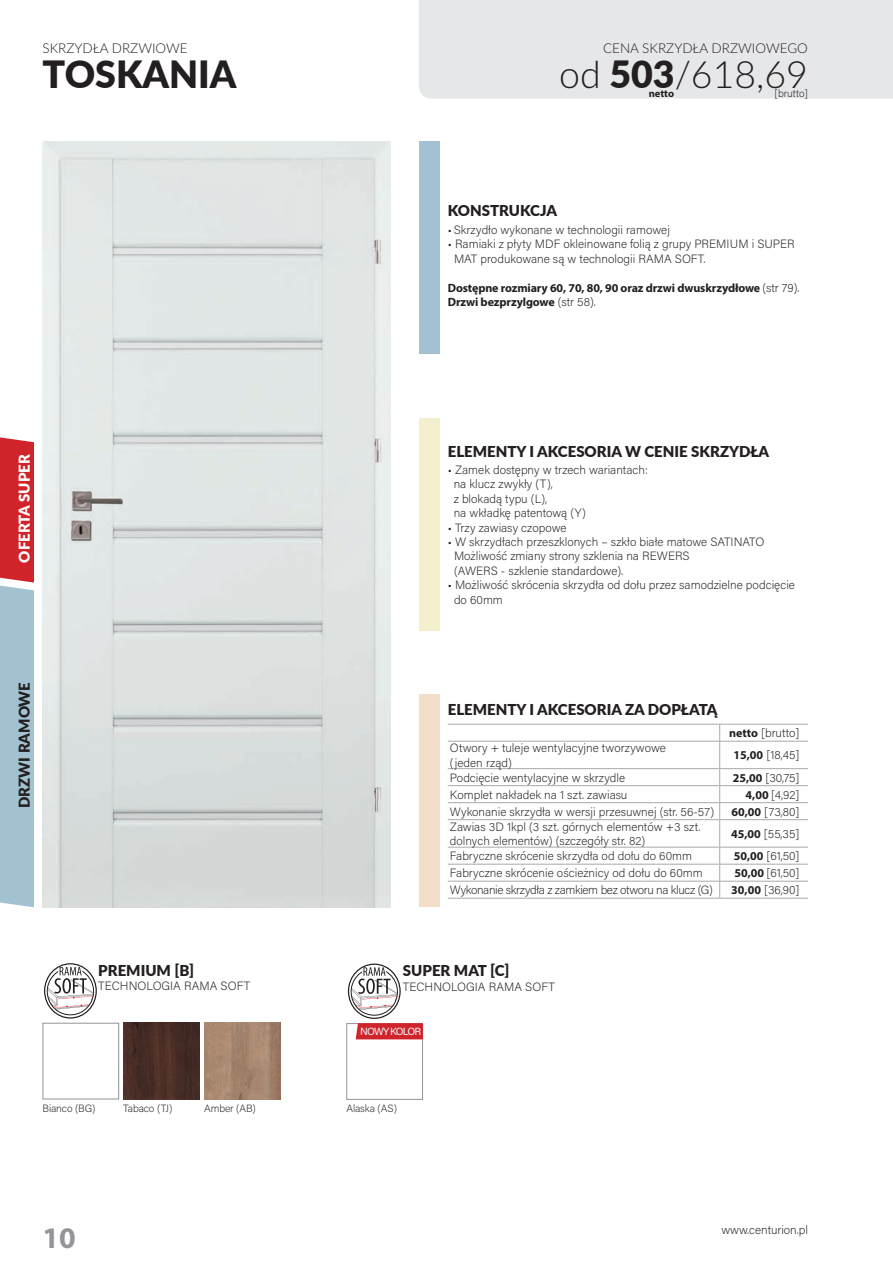
<style>
.page{position:relative;width:893px;height:1263px;background:#fff}
.page>*{position:absolute;margin:0;border:0;box-sizing:border-box;transform-origin:0 0}
.t1{font:300 37.5px "Lato";color:#231f20}
.t2{font:900 37.5px "Lato";color:#231f20}
.t3{font:700 30px "Myriad Pro";color:#939598}
.t4{font:900 15px "Lato";color:#231f20}
.t5{font:900 15px "Lato";color:#fff}
.t6{font:300 13.5px "Lato";color:#231f20}
.t7{font:200 12px/14.4px "Acumin Pro";color:#231f20}
.t8{font:700 12px "Myriad Pro";letter-spacing:-.01em;color:#231f20}
.t9{font:200 12px "Acumin Pro";letter-spacing:-.03em;color:#231f20}
.drzwi{font:200 10.5px "Acumin Pro";letter-spacing:-.01em;color:#231f20}
.drzwi-2{font:500 10.5px "Acumin Pro";letter-spacing:-.09em;color:#e6e7e9}
.t10{font:700 10.5px "Myriad Pro";color:#231f20}
.s1{font-weight:900}
.s2{font-family:"Acumin Pro";font-weight:200}
.s3{font-family:"Myriad Pro";font-weight:700}
</style>
<div class="page">
<div style="left:419px;top:0;width:474px;height:99px;background:#e6e7e9"></div>
<div style="left:43px;top:1023px;width:76px;height:76px;background:#fff;border:1px solid #939598"></div>
<img style="left:123px;top:1023px;width:77px;height:76px">
<svg style="left:44px;top:965px;width:53px;height:53px"></svg>
<div style="left:44px;top:963px;width:53px;height:55px;border:1px solid #231f20;border-radius:50%"></div>
<hr style="left:448px;top:724px;width:272px;height:1px;background:#a8a9ad">
<hr style="left:720px;top:724px;width:88px;height:1px;background:#a8a9ad">
<hr style="left:448px;top:741px;width:272px;height:1px;background:#a8a9ad">
<hr style="left:720px;top:741px;width:88px;height:1px;background:#a8a9ad">
<hr style="left:448px;top:768px;width:272px;height:1px;background:#a8a9ad">
<hr style="left:720px;top:768px;width:88px;height:1px;background:#a8a9ad">
<hr style="left:448px;top:785px;width:272px;height:1px;background:#a8a9ad">
<hr style="left:720px;top:785px;width:88px;height:1px;background:#a8a9ad">
<hr style="left:448px;top:802px;width:272px;height:1px;background:#a8a9ad">
<hr style="left:720px;top:802px;width:88px;height:1px;background:#a8a9ad">
<hr style="left:448px;top:819px;width:272px;height:1px;background:#a8a9ad">
<hr style="left:720px;top:819px;width:88px;height:1px;background:#a8a9ad">
<hr style="left:448px;top:847px;width:272px;height:1px;background:#a8a9ad">
<hr style="left:720px;top:847px;width:88px;height:1px;background:#a8a9ad">
<hr style="left:448px;top:864px;width:272px;height:1px;background:#a8a9ad">
<hr style="left:720px;top:864px;width:88px;height:1px;background:#a8a9ad">
<svg style="left:719px;top:724px;width:1px;height:174px"></svg>
<hr style="left:448px;top:881px;width:272px;height:1px;background:#a8a9ad">
<hr style="left:720px;top:881px;width:88px;height:1px;background:#a8a9ad">
<hr style="left:448px;top:898px;width:272px;height:1px;background:#a8a9ad">
<hr style="left:720px;top:898px;width:88px;height:1px;background:#a8a9ad">
<img style="left:43px;top:141px;width:347px;height:766px">
<div style="left:419px;top:141px;width:20px;height:213px;background:#a3c2d1"></div>
<div style="left:419px;top:418px;width:20px;height:213px;background:#f4f0cd"></div>
<div style="left:419px;top:694px;width:20px;height:213px;background:#f2dec9"></div>
<svg style="left:0;top:437px;width:34px;height:470px;background:#b394a0"></svg>
<img style="left:204px;top:1023px;width:77px;height:76px">
<div style="left:346px;top:1023px;width:77px;height:77px;background:#fff;border:1px solid #939598"></div>
<svg style="left:348px;top:965px;width:75px;height:74px"></svg>
<p class="t6" style="left:43px;top:39px;width:147px">SKRZYDŁA DRZWIOWE</p>
<p class="t6" style="left:603px;top:39px;width:206px">CENA SKRZYDŁA DRZWIOWEGO</p>
<p class="t2" style="left:43px;top:46px;width:196px">TOSKANIA</p>
<p class="t1" style="left:559px;top:48px;width:250px">od <span class="s1">503</span>/618,69</p>
<p class="t10" style="left:649px;top:87px;width:27px">netto</p>
<p class="drzwi" style="left:774px;top:86px;width:35px">[brutto]</p>
<p class="t4" style="left:448px;top:199px;width:111px">KONSTRUKCJA</p>
<p class="t7" style="left:448px;top:222px;width:224px">• Skrzydło wykonane w technologii ramowej</p>
<p class="t7" style="left:448px;top:236px;width:348px">• Ramiaki z płyty MDF okleinowane folią z grupy PREMIUM i SUPER</p>
<p class="t7" style="left:454px;top:251px;width:253px">MAT produkowane są w technologii RAMA SOFT.</p>
<p class="t8" style="left:448px;top:280px;width:353px">Dostępne rozmiary 60, 70, 80, 90 oraz drzwi dwuskrzydłowe <span class="s2">(str 79).</span></p>
<p class="t8" style="left:448px;top:294px;width:150px">Drzwi bezprzylgowe <span class="s2">(str 58).</span></p>
<p class="t5" style="left:13px;top:563px;width:110px;rotate:-90deg">OFERTA SUPER</p>
<p class="t4" style="left:13px;top:808px;width:127px;rotate:-90deg">DRZWI RAMOWE</p>
<p class="t4" style="left:98px;top:959px;width:98px">PREMIUM [B]</p>
<p class="t7" style="left:98px;top:978px;width:153px">TECHNOLOGIA RAMA SOFT</p>
<p class="drzwi" style="left:43px;top:1101px;width:54px">Bianco (BG)</p>
<p class="drzwi" style="left:123px;top:1101px;width:51px">Tabaco (TJ)</p>
<p class="drzwi" style="left:204px;top:1101px;width:53px">Amber (AB)</p>
<p class="t4" style="left:448px;top:440px;width:323px">ELEMENTY I AKCESORIA W CENIE SKRZYDŁA</p>
<p class="t7" style="left:448px;top:462px;width:201px">• Zamek dostępny w trzech wariantach:</p>
<p class="t7" style="left:454px;top:477px;width:101px">na klucz zwykły (T),</p>
<p class="t7" style="left:454px;top:491px;width:95px">z blokadą typu (L),</p>
<p class="t7" style="left:454px;top:505px;width:134px">na wkładkę patentową (Y)</p>
<p class="t7" style="left:448px;top:520px;width:120px">• Trzy zawiasy czopowe</p>
<p class="t7" style="left:448px;top:534px;width:318px">• W skrzydłach przeszklonych – szkło białe matowe SATINATO</p>
<p class="t7" style="left:454px;top:549px;width:237px">Możliwość zmiany strony szklenia na REWERS</p>
<p class="t7" style="left:454px;top:563px;width:171px">(AWERS - szklenie standardowe).</p>
<p class="t7" style="left:448px;top:577px;width:349px">• Możliwość skrócenia skrzydła od dołu przez samodzielne podcięcie</p>
<p class="t7" style="left:454px;top:592px;width:50px">do 60mm</p>
<p class="t4" style="left:448px;top:698px;width:271px">ELEMENTY I AKCESORIA ZA DOPŁATĄ</p>
<p class="t7" style="left:450px;top:740px;width:218px">Otwory + tuleje wentylacyjne tworzywowe</p>
<p class="t7" style="left:450px;top:755px;width:63px">(jeden rząd)</p>
<p class="t7" style="left:729px;top:725px;width:72px"><span class="s3">netto</span> [brutto]</p>
<p class="t7" style="left:733px;top:747px;width:67px"><span class="s3">15,00</span> [18,45]</p>
<p class="t7" style="left:450px;top:770px;width:177px">Podcięcie wentylacyjne w skrzydle</p>
<p class="t7" style="left:733px;top:770px;width:68px"><span class="s3">25,00</span> [30,75]</p>
<p class="t7" style="left:450px;top:787px;width:179px">Komplet nakładek na 1 szt. zawiasu</p>
<p class="t7" style="left:746px;top:787px;width:55px"><span class="s3">4,00</span> [4,92]</p>
<p class="t7" style="left:450px;top:804px;width:266px">Wykonanie skrzydła w wersji przesuwnej (str. 56-57)</p>
<p class="t7" style="left:731px;top:804px;width:70px"><span class="s3">60,00</span> [73,80]</p>
<p class="t7" style="left:450px;top:819px;width:252px">Zawias 3D 1kpl (3 szt. górnych elementów +3 szt. dolnych elementów) (szczegóły str. 82)</p>
<p class="t7" style="left:731px;top:826px;width:70px"><span class="s3">45,00</span> [55,35]</p>
<p class="t7" style="left:450px;top:848px;width:244px">Fabryczne skrócenie skrzydła od dołu do 60mm</p>
<p class="t7" style="left:734px;top:848px;width:67px"><span class="s3">50,00</span> [61,50]</p>
<p class="t7" style="left:450px;top:865px;width:254px">Fabryczne skrócenie ościeżnicy od dołu do 60mm</p>
<p class="t7" style="left:734px;top:865px;width:66px"><span class="s3">50,00</span> [61,50]</p>
<p class="t9" style="left:450px;top:882px;width:265px">Wykonanie skrzydła z zamkiem bez otworu na klucz (G)</p>
<p class="t7" style="left:731px;top:882px;width:70px"><span class="s3">30,00</span> [36,90]</p>
<p class="t4" style="left:403px;top:959px;width:108px">SUPER MAT [C]</p>
<p class="t7" style="left:403px;top:979px;width:153px">TECHNOLOGIA RAMA SOFT</p>
<p class="drzwi-2" style="left:360px;top:1024px;width:62px">NOWY KOLOR</p>
<p class="drzwi" style="left:346px;top:1101px;width:52px">Alaska (AS)</p>
<h2 class="t3" style="left:43px;top:1218px;width:35px">10</h2>
<p class="t7" style="left:721px;top:1222px;width:88px">www.centurion.pl</p>
</div>
